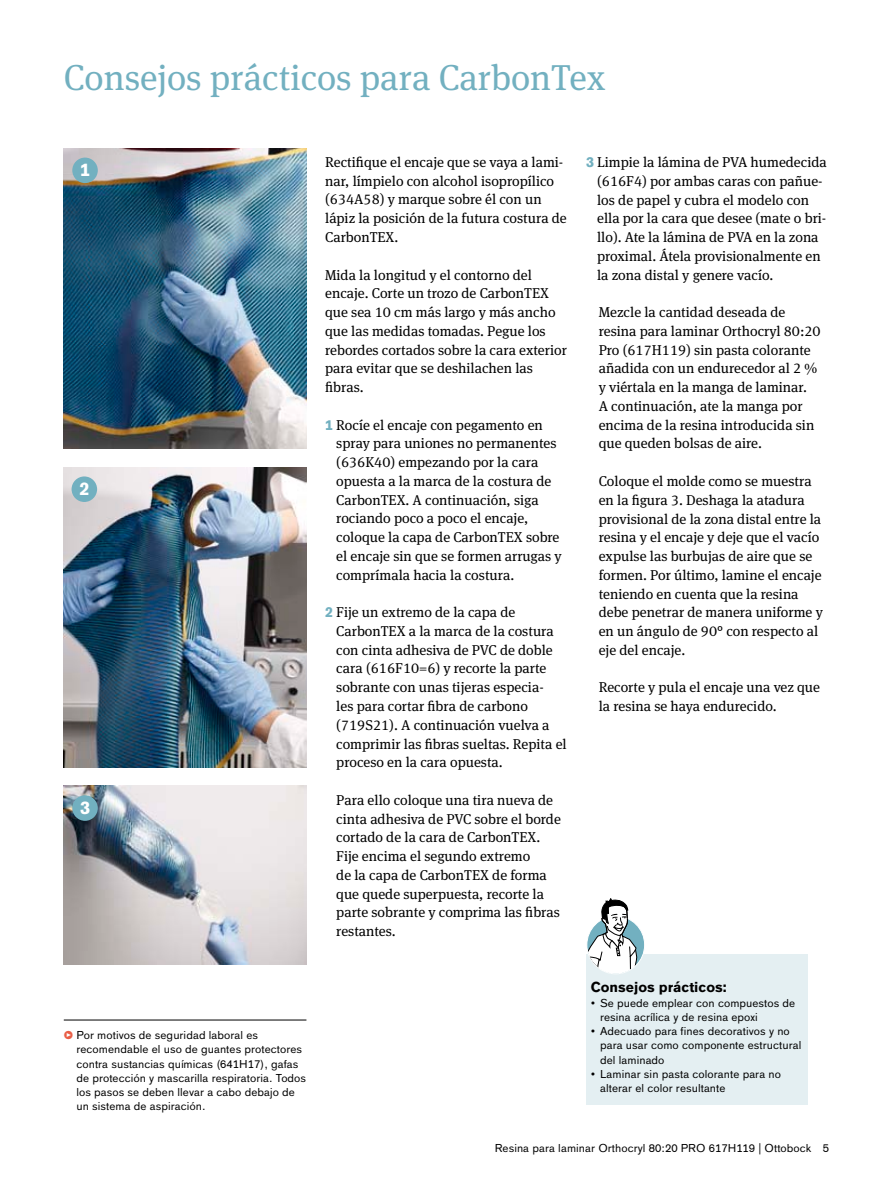
<style>
.page{position:relative;width:893px;height:1191px;background:#fff}
.page>*{position:absolute;margin:0;border:0;box-sizing:border-box;transform-origin:0 0}
.t1{font:36px "OBO Serif";color:#72b0c0}
.t2{font:700 18px "OBO Sans";color:#fff}
.t3{font:14.25px/18.8px "OBO Serif";color:#000}
.t4{font:700 14.25px "OBO Sans";color:#000}
.t5{font:11.25px/14.2px "OBO Sans";letter-spacing:.005em;color:#000}
.s1{font-family:"OBO Serif";color:#e95e46}
.s2{font-family:"OBO Sans";font-weight:700;color:#72b0c0}
</style>
<div class="page">
<hr style="left:64px;top:1019px;width:242px;height:1px;background:#000">
<div style="left:586px;top:954px;width:222px;height:150px;background:#e4eff2"></div>
<svg style="left:587px;top:916px;width:58px;height:57px"></svg>
<svg style="left:587px;top:898px;width:50px;height:75px"></svg>
<img style="left:64px;top:148px;width:242px;height:300px">
<img style="left:64px;top:467px;width:242px;height:300px">
<img style="left:64px;top:786px;width:242px;height:178px">
<div style="left:72px;top:158px;width:26px;height:25px;background:#72b0c0;border-radius:50%"></div>
<div style="left:72px;top:476px;width:25px;height:26px;background:#72b0c0;border-radius:50%"></div>
<div style="left:72px;top:795px;width:26px;height:26px;background:#72b0c0;border-radius:50%"></div>
<h1 class="t1" style="left:64px;top:57px;width:543px">Consejos prácticos para CarbonTex</h1>
<p class="t2" style="left:80px;top:159px;width:12px">1</p>
<p class="t2" style="left:79px;top:478px;width:12px">2</p>
<p class="t2" style="left:80px;top:797px;width:12px">3</p>
<p class="t5" style="left:76px;top:1028px;width:231px;text-indent:-13px"><span class="s1">•</span> Por motivos de seguridad laboral es recomendable el uso de guantes protectores contra sustancias químicas (641H17), gafas de protección y mascarilla respiratoria. Todos los pasos se deben llevar a cabo debajo de un sistema de aspiración.</p>
<p class="t3" style="left:325px;top:153px;width:243px">Rectifique el encaje que se vaya a lami&shy;nar, límpielo con alcohol isopropílico (634A58) y marque sobre él con un lápiz la posición de la futura costura de<br>CarbonTEX.</p>
<p class="t3" style="left:325px;top:265px;width:243px">Mida la longitud y el contorno del encaje. Corte un trozo de CarbonTEX que sea 10 cm más largo y más ancho que las medidas tomadas. Pegue los rebordes cortados sobre la cara exterior para evitar que se deshilachen las fibras.</p>
<p class="t3" style="left:336px;top:415px;width:227px;text-indent:-11px"><span class="s2">1</span> Rocíe el encaje con pegamento en spray para uniones no permanentes (636K40) empezando por la cara opuesta a la marca de la costura de<br>CarbonTEX. A continuación, siga rociando poco a poco el encaje, coloque la capa de CarbonTEX sobre el encaje sin que se formen arrugas y comprímala hacia la costura.</p>
<p class="t3" style="left:336px;top:603px;width:232px;text-indent:-11px"><span class="s2">2</span> Fije un extremo de la capa de CarbonTEX a la marca de la costura con cinta adhesiva de PVC de doble cara (616F10=6) y recorte la parte sobrante con unas tijeras especia-<br>les para cortar fibra de carbono (719S21). A continuación vuelva a comprimir las fibras sueltas. Repita el proceso en la cara opuesta.</p>
<p class="t3" style="left:336px;top:790px;width:226px">Para ello coloque una tira nueva de cinta adhesiva de PVC sobre el borde cortado de la cara de CarbonTEX.<br>Fije encima el segundo extremo<br>de la capa de CarbonTEX de forma que quede superpuesta, recorte la parte sobrante y comprima las fibras restantes.</p>
<p class="t3" style="left:597px;top:153px;width:231px;text-indent:-11px"><span class="s2">3</span> Limpie la lámina de PVA humedecida (616F4) por ambas caras con pañue&shy;los de papel y cubra el modelo con ella por la cara que desee (mate o bri&shy;llo). Ate la lámina de PVA en la zona proximal. Átela provisionalmente en la zona distal y genere vacío.</p>
<p class="t3" style="left:599px;top:303px;width:224px">Mezcle la cantidad deseada de resina para laminar Orthocryl 80:20<br>Pro (617H119) sin pasta colorante añadida con un endurecedor al 2 % y viértala en la manga de laminar.<br>A continuación, ate la manga por encima de la resina introducida sin que queden bolsas de aire.</p>
<p class="t3" style="left:599px;top:472px;width:226px">Coloque el molde como se muestra en la figura 3. Deshaga la atadura provisional de la zona distal entre la resina y el encaje y deje que el vacío expulse las burbujas de aire que se formen. Por último, lamine el encaje teniendo en cuenta que la resina debe penetrar de manera uniforme y en un ángulo de 90° con respecto al eje del encaje.</p>
<p class="t3" style="left:599px;top:678px;width:223px">Recorte y pula el encaje una vez que la resina se haya endurecido.</p>
<p class="t4" style="left:591px;top:979px;width:137px">Consejos prácticos:</p>
<p class="t5" style="left:600px;top:995px;width:197px;text-indent:-9px">• Se puede emplear con compuestos de resina acrílica y de resina epoxi</p>
<p class="t5" style="left:600px;top:1024px;width:203px;text-indent:-9px">• Adecuado para fines decorativos y no para usar como componente estructural del laminado</p>
<p class="t5" style="left:600px;top:1066px;width:182px;text-indent:-9px">• Laminar sin pasta colorante para no alterar el color resultante</p>
<p class="t5" style="left:495px;top:1140px;width:336px">Resina para laminar Orthocryl 80:20 PRO 617H119 | Ottobock 5</p>
</div>
